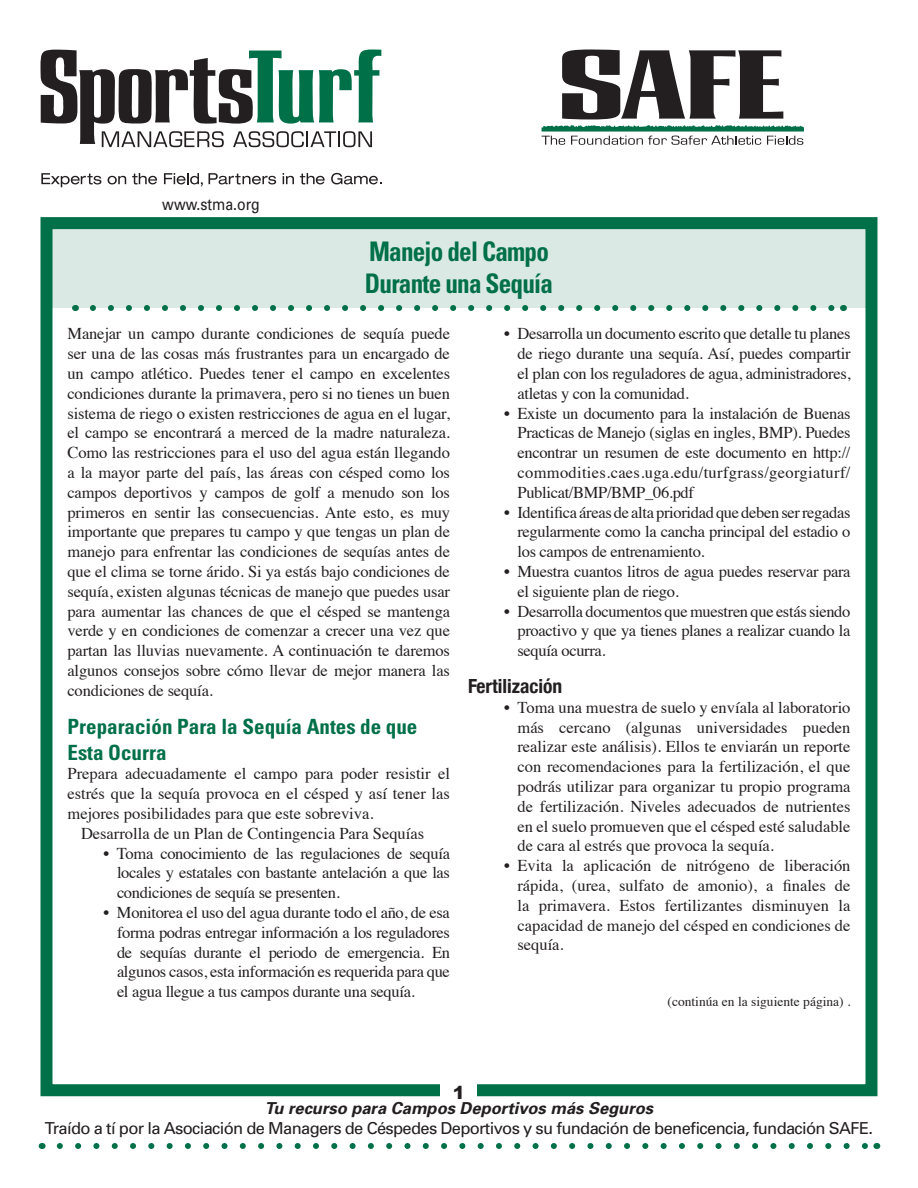
<style>
.page{position:relative;width:918px;height:1188px;background:#fff}
.page>*{position:absolute;margin:0;border:0;box-sizing:border-box;transform-origin:0 0}
.t1{font:700 condensed 27px/32.4px "Univers";letter-spacing:-.03em;color:#007049;scale:.93 1}
.Subhead_1{font:700 condensed 21px/25.2px "Univers";color:#007049}
.Subhead_2{font:700 condensed 19.5px "Helvetica Neue";color:#231f20}
.t2{font:900 18px "Arial";color:#231f20}
.Body_Bullets{font:16.5px/19.8px "Times";letter-spacing:-.02em;color:#231f20;text-align:justify}
.Body{font:16.5px/19.8px "Times";letter-spacing:-.005em;color:#231f20;text-align:justify}
.t3{font:16.5px/19.8px "Univers";letter-spacing:-.04em;color:#231f20;text-align:center}
.Body_indented{font:16.5px "Times";color:#231f20}
.t4{font:16.5px "Univers";color:#231f20;scale:.85 1}
.Body-2{font:13.5px "Times";color:#231f20}
.s1{font-weight:700;font-style:italic}
</style>
<div class="page">
<div style="left:41px;top:227px;width:836px;height:81px;background:#dae9e4"></div>
<div style="left:40px;top:217px;width:838px;height:879px;border:12px solid #007049"></div>
<svg style="left:41px;top:50px;width:340px;height:97px"></svg>
<svg style="left:41px;top:173px;width:60px;height:14px"></svg>
<svg style="left:108px;top:176px;width:18px;height:8px"></svg>
<svg style="left:132px;top:173px;width:25px;height:11px"></svg>
<svg style="left:164px;top:173px;width:39px;height:14px"></svg>
<svg style="left:209px;top:173px;width:67px;height:11px"></svg>
<svg style="left:283px;top:173px;width:11px;height:11px"></svg>
<svg style="left:300px;top:173px;width:25px;height:11px"></svg>
<svg style="left:331px;top:173px;width:51px;height:11px"></svg>
<svg style="left:562px;top:50px;width:221px;height:69px"></svg>
<svg style="left:542px;top:125px;width:262px;height:20px"></svg>
<div style="left:441px;top:1080px;width:36px;height:25px;background:#fff"></div>
<svg style="left:60px;top:1143px;width:807px;height:6px"></svg>
<svg style="left:93px;top:305px;width:741px;height:6px"></svg>
<p class="t4" style="left:162px;top:194px;width:116px">www.stma.org</p>
<p class="t1" style="left:365px;top:235px;width:204px">Manejo del Campo<br>Durante una Sequía</p>
<p class="Body" style="left:68px;top:323px;width:384px">Manejar un campo durante condiciones de sequía puede ser una de las cosas más frustrantes para un encargado de un campo atlético. Puedes tener el campo en excelentes condiciones durante la primavera, pero si no tienes un buen sistema de riego o existen restricciones de agua en el lugar, el campo se encontrará a merced de la madre naturaleza.<br>Como las restricciones para el uso del agua están llegando a la mayor parte del país, las áreas con césped como los campos deportivos y campos de golf a menudo son los primeros en sentir las consecuencias. Ante esto, es muy importante que prepares tu campo y que tengas un plan de manejo para enfrentar las condiciones de sequías antes de que el clima se torne árido. Si ya estás bajo condiciones de sequía, existen algunas técnicas de manejo que puedes usar para aumentar las chances de que el césped se mantenga verde y en condiciones de comenzar a crecer una vez que partan las lluvias nuevamente. A continuación te daremos algunos consejos sobre cómo llevar de mejor manera las condiciones de sequía.</p>
<p class="Subhead_1" style="left:68px;top:714px;width:351px">Preparación Para la Sequía Antes de que<br>Esta Ocurra</p>
<p class="Body" style="left:68px;top:763px;width:384px">Prepara adecuadamente el campo para poder resistir el estrés que la sequía provoca en el césped y así tener las mejores posibilidades para que este sobreviva.</p>
<p class="Body_indented" style="left:81px;top:818px;width:345px">Desarrolla de un Plan de Contingencia Para Sequías</p>
<p class="Body_Bullets" style="left:117px;top:842px;width:335px;text-indent:-14px">• Toma conocimiento de las regulaciones de sequía locales y estatales con bastante antelación a que las condiciones de sequía se presenten.</p>
<p class="Body_Bullets" style="left:117px;top:901px;width:335px;text-indent:-14px">• Monitorea el uso del agua durante todo el año, de esa forma podras entregar información a los reguladores de sequías durante el periodo de emergencia. En algunos casos, esta información es requerida para que el agua llegue a tus campos durante una sequía.</p>
<p class="Body_Bullets" style="left:518px;top:323px;width:335px;text-indent:-14px">• Desarrolla un documento escrito que detalle tu planes de riego durante una sequía. Así, puedes compartir el plan con los reguladores de agua, administradores, atletas y con la comunidad.</p>
<p class="Body_Bullets" style="left:518px;top:402px;width:335px;text-indent:-14px">• Existe un documento para la instalación de Buenas Practicas de Manejo (siglas en ingles, BMP). Puedes encontrar un resumen de este documento en http:// commodities.caes.uga.edu/turfgrass/georgiaturf/ Publicat/BMP/BMP_06.pdf</p>
<p class="Body_Bullets" style="left:518px;top:501px;width:335px;text-indent:-14px">• Identifica áreas de altaprioridad que deben serregadas regularmente como la cancha principal del estadio o los campos de entrenamiento.</p>
<p class="Body_Bullets" style="left:518px;top:560px;width:335px;text-indent:-14px">• Muestra cuantos litros de agua puedes reservar para el siguiente plan de riego.</p>
<p class="Body_Bullets" style="left:518px;top:600px;width:335px;text-indent:-14px">• Desarrolla documentos que muestren que estás siendo proactivo y que ya tienes planes a realizar cuando la sequía ocurra.</p>
<p class="Subhead_2" style="left:468px;top:674px;width:96px">Fertilización</p>
<p class="Body_Bullets" style="left:518px;top:696px;width:335px;text-indent:-14px">• Toma una muestra de suelo y envíala al laboratorio más cercano (algunas universidades pueden realizar este análisis). Ellos te enviarán un reporte con recomendaciones para la fertilización, el que podrás utilizar para organizar tu propio programa de fertilización. Niveles adecuados de nutrientes en el suelo promueven que el césped esté saludable de cara al estrés que provoca la sequía.</p>
<p class="Body_Bullets" style="left:518px;top:854px;width:335px;text-indent:-14px">• Evita la aplicación de nitrógeno de liberación rápida, (urea, sulfato de amonio), a finales de la primavera. Estos fertilizantes disminuyen la capacidad de manejo del césped en condiciones de sequía.</p>
<p class="Body-2" style="left:668px;top:989px;width:184px">(continúa en la siguiente página) .</p>
<p class="t2" style="left:453px;top:1082px;width:14px">1</p>
<p class="t3" style="left:45px;top:1099px;width:830px"><span class="s1">Tu recurso para Campos Deportivos más Seguros<br></span>Traído a tí por la Asociación de Managers de Céspedes Deportivos y su fundación de beneficencia, fundación SAFE.</p>
</div>
